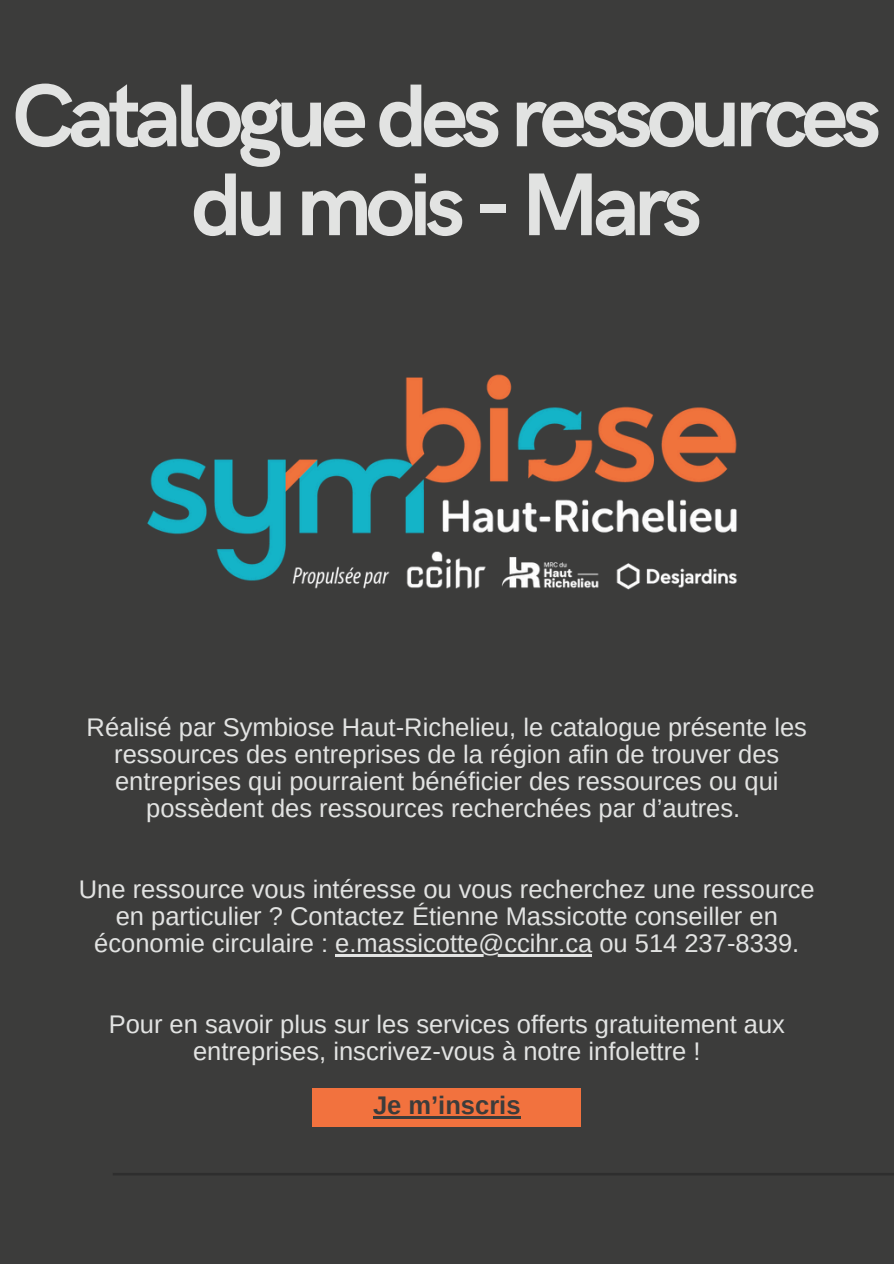
<style>
.page{position:relative;width:894px;height:1264px;background:#fff}
.page>*{position:absolute;margin:0;border:0;box-sizing:border-box;transform-origin:0 0}
.t1{font:700 89.4px/88.8px "HK Grotesk";letter-spacing:-.07em;color:#e2e3e2;text-align:center}
.t2{font:25.5px/27px "Arimo";color:#e2e3e2;text-align:center}
.t3{font:700 25.5px "Arimo";color:#3c3c3b}
</style>
<div class="page">
<div style="left:0;top:0;width:893px;height:1263px;background:#3c3c3b"></div>
<hr style="left:113px;top:1172px;width:780px;height:3px;background:#2e2e2e">
<div style="left:313px;top:1088px;width:267px;height:38px;background:#f2723e"></div>
<hr style="left:335px;top:954px;width:257px;height:2px;background:#e2e3e2">
<hr style="left:373px;top:1116px;width:147px;height:2px;background:#3c3c3b">
<img style="left:147px;top:374px;width:590px;height:216px">
<h1 class="t1" style="left:12px;top:75px;width:870px">Catalogue des ressources du mois - Mars</h1>
<p class="t2" style="left:87px;top:713px;width:721px">Réalisé par Symbiose Haut-Richelieu, le catalogue présente les ressources des entreprises de la région afin de trouver des entreprises qui pourraient bénéficier des ressources ou qui possèdent des ressources recherchées par d’autres.</p>
<p class="t2" style="left:79px;top:875px;width:737px">Une ressource vous intéresse ou vous recherchez une ressource en particulier ? Contactez Étienne Massicotte conseiller en économie circulaire : e.massicotte@ccihr.ca ou 514 237-8339.</p>
<p class="t2" style="left:109px;top:1010px;width:677px">Pour en savoir plus sur les services offerts gratuitement aux entreprises, inscrivez-vous à notre infolettre !</p>
<p class="t3" style="left:373px;top:1090px;width:149px">Je m’inscris</p>
</div>
